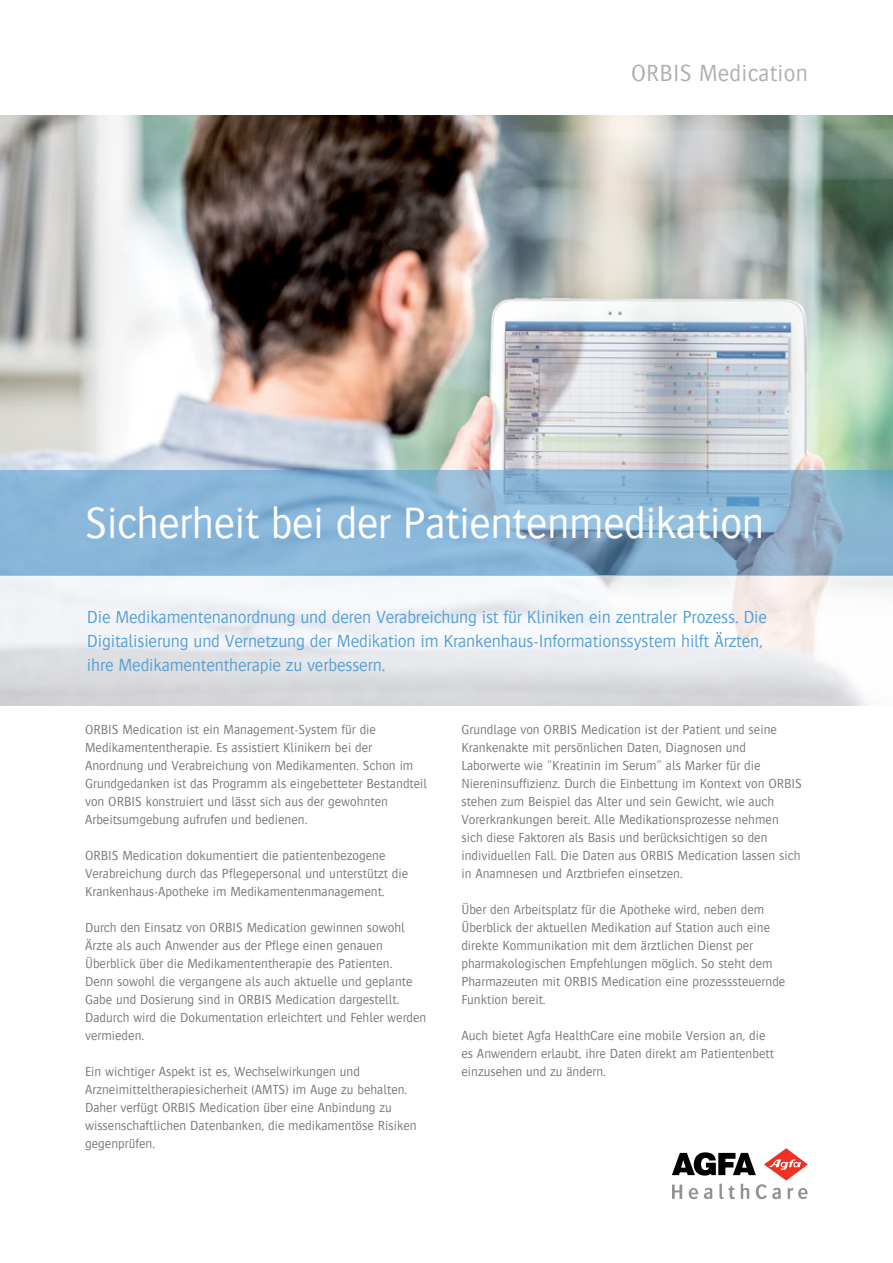
<style>
.page{position:relative;width:893px;height:1263px;background:#fff}
.page>*{position:absolute;margin:0;border:0;box-sizing:border-box;transform-origin:0 0}
.t1{font:300 45px "Bosis For Agfa";letter-spacing:-.01em;color:#fff}
.t2{font:300 24px "Bosis For Agfa";letter-spacing:.01em;color:#adafb2}
.t3{font:300 18px/24px "Bosis For Agfa";letter-spacing:-.01em;color:#56a0d3}
.t4{font:300 13.5px/18px "Bosis For Agfa";color:#77787b}
</style>
<div class="page">
<svg style="left:672px;top:1148px;width:136px;height:51px"></svg>
<img style="left:0;top:116px;width:893px;height:354px">
<svg style="left:0;top:576px;width:893px;height:130px"></svg>
<svg style="left:0;top:470px;width:893px;height:106px;fill:#8ab6d9"></svg>
<h2 class="t2" style="left:631px;top:60px;width:178px">ORBIS Medication</h2>
<h1 class="t1" style="left:85px;top:500px;width:681px">Sicherheit bei der Patientenmedikation</h1>
<p class="t3" style="left:87px;top:605px;width:682px">Die Medikamentenanordnung und deren Verabreichung ist für Kliniken ein zentraler Prozess. Die<br>Digitalisierung und Vernetzung der Medikation im Krankenhaus-Informationssystem hilft Ärzten, ihre Medikamententherapie zu verbessern.</p>
<p class="t4" style="left:85px;top:721px;width:344px">ORBIS Medication ist ein Management-System für die Medikamententherapie. Es assistiert Klinikern bei der Anordnung und Verabreichung von Medikamenten. Schon im Grundgedanken ist das Programm als eingebetteter Bestandteil von ORBIS konstruiert und lässt sich aus der gewohnten Arbeitsumgebung aufrufen und bedienen.</p>
<p class="t4" style="left:85px;top:847px;width:325px">ORBIS Medication dokumentiert die patientenbezogene<br>Verabreichung durch das Pflegepersonal und unterstützt die<br>Krankenhaus-Apotheke im Medikamentenmanagement.</p>
<p class="t4" style="left:85px;top:919px;width:343px">Durch den Einsatz von ORBIS Medication gewinnen sowohl Ärzte als auch Anwender aus der Pflege einen genauen Überblick über die Medikamententherapie des Patienten.<br>Denn sowohl die vergangene als auch aktuelle und geplante Gabe und Dosierung sind in ORBIS Medication dargestellt.<br>Dadurch wird die Dokumentation erleichtert und Fehler werden vermieden.</p>
<p class="t4" style="left:85px;top:1063px;width:333px">Ein wichtiger Aspekt ist es, Wechselwirkungen und Arzneimitteltherapiesicherheit (AMTS) im Auge zu behalten.<br>Daher verfügt ORBIS Medication über eine Anbindung zu wissenschaftlichen Datenbanken, die medikamentöse Risiken gegenprüfen.</p>
<p class="t4" style="left:461px;top:721px;width:342px">Grundlage von ORBIS Medication ist der Patient und seine Krankenakte mit persönlichen Daten, Diagnosen und Laborwerte wie "Kreatinin im Serum" als Marker für die Niereninsuffizienz. Durch die Einbettung im Kontext von ORBIS stehen zum Beispiel das Alter und sein Gewicht, wie auch Vorerkrankungen bereit. Alle Medikationsprozesse nehmen sich diese Faktoren als Basis und berücksichtigen so den individuellen Fall. Die Daten aus ORBIS Medication lassen sich in Anamnesen und Arztbriefen einsetzen.</p>
<p class="t4" style="left:461px;top:901px;width:326px">Über den Arbeitsplatz für die Apotheke wird, neben dem Überblick der aktuellen Medikation auf Station auch eine direkte Kommunikation mit dem ärztlichen Dienst per pharmakologischen Empfehlungen möglich. So steht dem Pharmazeuten mit ORBIS Medication eine prozesssteuernde Funktion bereit.</p>
<p class="t4" style="left:461px;top:1027px;width:314px">Auch bietet Agfa HealthCare eine mobile Version an, die es Anwendern erlaubt, ihre Daten direkt am Patientenbett einzusehen und zu ändern.</p>
</div>
